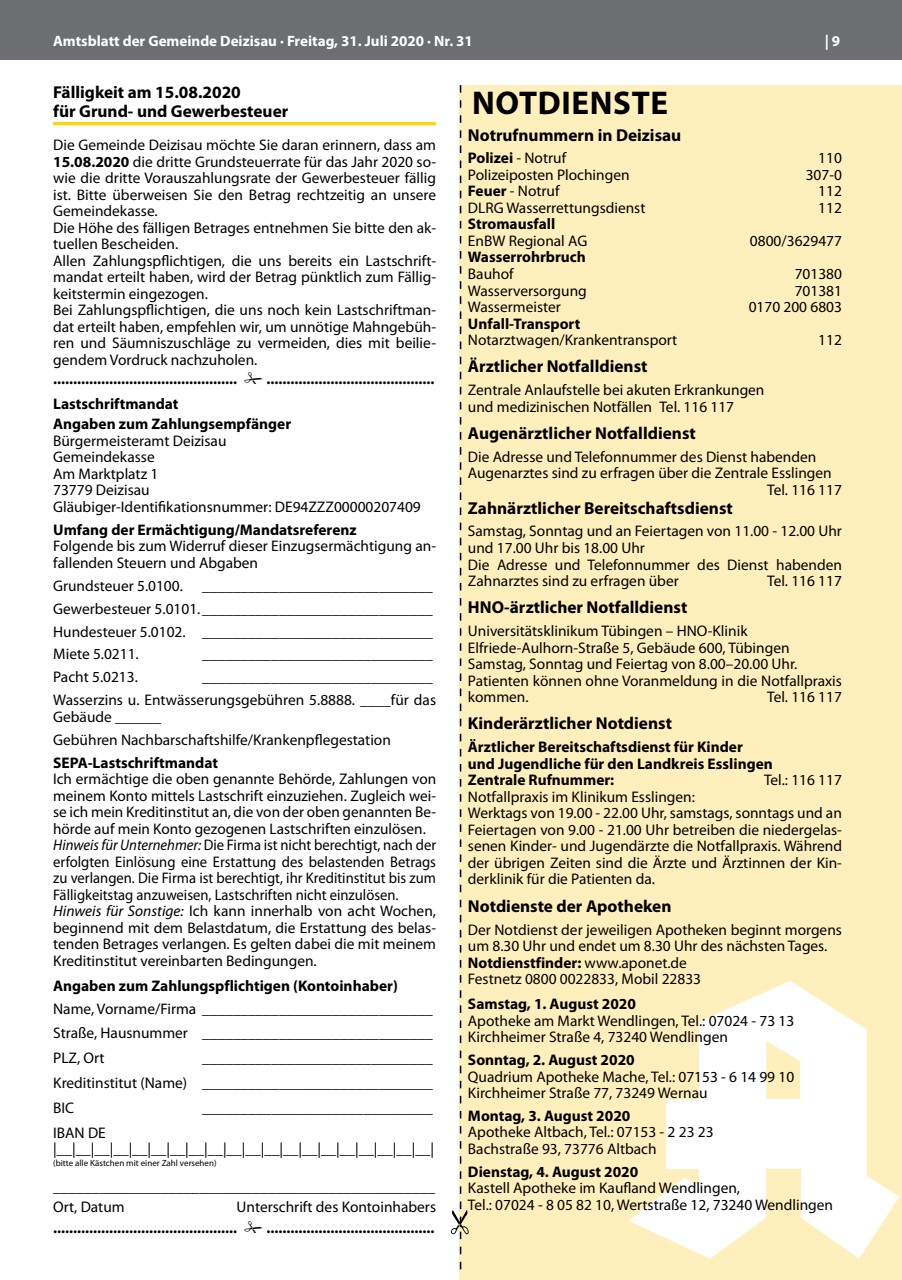
<style>
.page{position:relative;width:902px;height:1280px;background:#fff}
.page>*{position:absolute;margin:0;border:0;box-sizing:border-box;transform-origin:0 0}
.t1{font:700 33px "Myriad Pro";letter-spacing:.02em;color:#000}
.t2{font:700 17.25px/18.8px "Myriad Pro";color:#000}
.t3{font:15.3px/16.5px "Myriad Pro";color:#000}
.t4{font:700 15.3px/16.5px "Myriad Pro";color:#000}
.t5{font:700 15px "Myriad Pro";color:#fff}
.t6{font:9px "Myriad Pro";color:#000}
.s1{font-weight:700}
.s2{font-style:italic}
.s3{font-weight:400}
</style>
<div class="page">
<div style="left:0;top:0;width:901px;height:60px;background:#6d6e71"></div>
<hr style="left:53px;top:122px;width:383px;height:3px;background:#ffd400">
<div style="left:459px;top:85px;width:442px;height:1195px;background:#ffefbd"></div>
<svg style="left:451px;top:85px;width:17px;height:1184px"></svg>
<svg style="left:629px;top:981px;width:270px;height:278px;fill:#fff"></svg>
<p class="t5" style="left:53px;top:31px;width:421px">Amtsblatt der Gemeinde Deizisau · Freitag, 31. Juli 2020 · Nr. 31</p>
<p class="t5" style="left:824px;top:31px;width:17px">| 9</p>
<p class="t2" style="left:53px;top:82px;width:237px">Fälligkeit am 15.08.2020<br>für Grund- und Gewerbesteuer</p>
<p class="t3" style="left:53px;top:137px;width:384px">Die Gemeinde Deizisau möchte Sie daran erinnern, dass am <span class="s1">15.08.2020</span> die dritte Grundsteuerrate für das Jahr 2020 so&shy;wie die dritte Vorauszahlungsrate der Gewerbesteuer fällig ist. Bitte überweisen Sie den Betrag rechtzeitig an unsere Gemeindekasse.<br>Die Höhe des fälligen Betrages entnehmen Sie bitte den ak&shy;tuellen Bescheiden.<br>Allen Zahlungspflichtigen, die uns bereits ein Lastschrift&shy;mandat erteilt haben, wird der Betrag pünktlich zum Fällig&shy;keitstermin eingezogen.<br>Bei Zahlungspflichtigen, die uns noch kein Lastschriftman&shy;dat erteilt haben, empfehlen wir, um unnötige Mahngebüh&shy;ren und Säumniszuschläge zu vermeiden, dies mit beilie&shy;gendem Vordruck nachzuholen.</p>
<p class="t4" style="left:53px;top:370px;width:185px">..............................................</p>
<p class="t4" style="left:266px;top:370px;width:169px">..........................................</p>
<p class="t4" style="left:53px;top:393px;width:239px;line-height:20.7px">Lastschriftmandat<br>Angaben zum Zahlungsempfänger</p>
<p class="t3" style="left:53px;top:432px;width:369px">Bürgermeisteramt Deizisau<br>Gemeindekasse<br>Am Marktplatz 1<br>73779 Deizisau<br>Gläubiger-Identifikationsnummer: DE94ZZZ00000207409</p>
<p class="t4" style="left:53px;top:521px;width:305px">Umfang der Ermächtigung/Mandatsreferenz</p>
<p class="t3" style="left:53px;top:538px;width:384px">Folgende bis zum Widerruf dieser Einzugsermächtigung an&shy;fallenden Steuern und Abgaben</p>
<p class="t3" style="left:53px;top:574px;width:381px;line-height:23px;text-align:justify">Grundsteuer 5.0100. ______________________________ Gewerbesteuer 5.0101.______________________________ Hundesteuer 5.0102. ______________________________ Miete 5.0211.</p>
<p class="t3" style="left:202px;top:646px;width:232px">______________________________</p>
<p class="t3" style="left:53px;top:669px;width:86px">Pacht 5.0213.</p>
<p class="t3" style="left:53px;top:665px;width:384px;line-height:23px;text-align:right">______________________________<br>Wasserzins u. Entwässerungsgebühren 5.8888. ____für das</p>
<p class="t3" style="left:53px;top:705px;width:339px;line-height:23px">Gebäude ______<br>Gebühren Nachbarschaftshilfe/Krankenpflegestation</p>
<p class="t4" style="left:53px;top:754px;width:166px">SEPA-Lastschriftmandat</p>
<p class="t3" style="left:53px;top:770px;width:384px">Ich ermächtige die oben genannte Behörde, Zahlungen von meinem Konto mittels Lastschrift einzuziehen. Zugleich wei&shy;se ich mein Kreditinstitut an, die von der oben genannten Be&shy;hörde auf mein Konto gezogenen Lastschriften einzulösen.<br><span class="s2">Hinweis für Unternehmer:</span> Die Firma ist nicht berechtigt, nach der erfolgten Einlösung eine Erstattung des belastenden Betrags zu verlangen. Die Firma ist berechtigt, ihr Kreditinstitut bis zum Fälligkeitstag anzuweisen, Lastschriften nicht einzulösen.<br><span class="s2">Hinweis für Sonstige:</span> Ich kann innerhalb von acht Wochen, beginnend mit dem Belastdatum, die Erstattung des belas&shy;tenden Betrages verlangen. Es gelten dabei die mit meinem Kreditinstitut vereinbarten Bedingungen.</p>
<p class="t4" style="left:53px;top:977px;width:346px">Angaben zum Zahlungspflichtigen (Kontoinhaber)</p>
<p class="t3" style="left:53px;top:996px;width:381px;line-height:24.6px;text-align:justify">Name, Vorname/Firma ______________________________ Straße, Hausnummer ______________________________ PLZ, Ort</p>
<p class="t3" style="left:53px;top:1045px;width:381px;line-height:25px;text-align:justify;text-indent:149px">______________________________ Kreditinstitut (Name) ______________________________ BIC</p>
<p class="t3" style="left:202px;top:1099px;width:232px">______________________________</p>
<p class="t3" style="left:53px;top:1124px;width:382px">IBAN DE |__|__|__|__|__|__|__|__|__|__|__|__|__|__|__|__|__|__|__|__|</p>
<p class="t6" style="left:53px;top:1157px;width:165px">(bitte alle Kästchen mit einer Zahl versehen)</p>
<p class="t3" style="left:53px;top:1176px;width:383px;line-height:20.7px">__________________________________________________<br>Ort, Datum</p>
<h1 class="t1" style="left:472px;top:82px;width:197px">NotDiENStE</h1>
<p class="t2" style="left:468px;top:125px;width:215px">Notrufnummern in Deizisau</p>
<p class="t4" style="left:468px;top:149px;width:100px">Polizei <span class="s3">- Notruf</span></p>
<p class="t3" style="left:818px;top:150px;width:25px">110</p>
<p class="t3" style="left:468px;top:166px;width:163px">Polizeiposten Plochingen</p>
<p class="t3" style="left:805px;top:166px;width:38px">307-0</p>
<p class="t3" style="left:468px;top:183px;width:93px"><span class="s1">Feuer</span> - Notruf</p>
<p class="t3" style="left:818px;top:183px;width:25px">112</p>
<p class="t3" style="left:468px;top:199px;width:179px">DLRG Wasserrettungsdienst</p>
<p class="t3" style="left:818px;top:199px;width:25px">112</p>
<p class="t4" style="left:468px;top:216px;width:89px">Stromausfall</p>
<p class="t3" style="left:468px;top:232px;width:121px">EnBW Regional AG</p>
<p class="t3" style="left:749px;top:232px;width:94px">0800/3629477</p>
<p class="t4" style="left:468px;top:249px;width:119px">Wasserrohrbruch</p>
<p class="t3" style="left:468px;top:265px;width:47px">Bauhof</p>
<p class="t3" style="left:794px;top:265px;width:49px">701380</p>
<p class="t3" style="left:468px;top:282px;width:120px">Wasserversorgung</p>
<p class="t3" style="left:794px;top:282px;width:49px">701381</p>
<p class="t3" style="left:468px;top:298px;width:94px">Wassermeister</p>
<p class="t3" style="left:748px;top:298px;width:95px">0170 200 6803</p>
<p class="t4" style="left:468px;top:315px;width:114px">Unfall-transport</p>
<p class="t3" style="left:468px;top:331px;width:211px">Notarztwagen/Krankentransport</p>
<p class="t3" style="left:818px;top:331px;width:25px">112</p>
<p class="t2" style="left:468px;top:356px;width:181px">Ärztlicher Notfalldienst</p>
<p class="t3" style="left:468px;top:381px;width:298px">Zentrale Anlaufstelle bei akuten Erkrankungen und medizinischen Notfällen Tel. 116 117</p>
<p class="t2" style="left:468px;top:423px;width:229px">Augenärztlicher Notfalldienst</p>
<p class="t3" style="left:468px;top:448px;width:350px">Die Adresse und Telefonnummer des Dienst habenden</p>
<p class="t3" style="left:468px;top:465px;width:365px">Augenarztes sind zu erfragen über die Zentrale Esslingen</p>
<p class="t3" style="left:767px;top:481px;width:76px">Tel. 116 117</p>
<p class="t2" style="left:468px;top:498px;width:266px">Zahnärztlicher Bereitschaftsdienst</p>
<p class="t3" style="left:468px;top:523px;width:375px">Samstag, Sonntag und an Feiertagen von 11.00 - 12.00 Uhr und 17.00 Uhr bis 18.00 Uhr<br>Die Adresse und Telefonnummer des Dienst habenden Zahnarztes sind zu erfragen über</p>
<p class="t3" style="left:767px;top:572px;width:76px">Tel. 116 117</p>
<p class="t2" style="left:468px;top:597px;width:221px">HNo-ärztlicher Notfalldienst</p>
<p class="t3" style="left:468px;top:622px;width:375px">Universitätsklinikum Tübingen – HNO-Klinik Elfriede-Aulhorn-Straße 5, Gebäude 600, Tübingen Samstag, Sonntag und Feiertag von 8.00–20.00 Uhr.<br>Patienten können ohne Voranmeldung in die Notfallpraxis kommen.</p>
<p class="t3" style="left:767px;top:689px;width:76px">Tel. 116 117</p>
<p class="t2" style="left:468px;top:714px;width:205px">Kinderärztlicher Notdienst</p>
<p class="t4" style="left:468px;top:738px;width:306px">Ärztlicher Bereitschaftsdienst für Kinder und Jugendliche für den Landkreis Esslingen<br>Zentrale Rufnummer:</p>
<p class="t3" style="left:764px;top:772px;width:79px">Tel.: 116 117</p>
<p class="t3" style="left:468px;top:788px;width:375px">Notfallpraxis im Klinikum Esslingen:<br>Werktags von 19.00 - 22.00 Uhr, samstags, sonntags und an Feiertagen von 9.00 - 21.00 Uhr betreiben die niedergelas&shy;senen Kinder- und Jugendärzte die Notfallpraxis. Während der übrigen Zeiten sind die Ärzte und Ärztinnen der Kin&shy;derklinik für die Patienten da.</p>
<p class="t2" style="left:468px;top:896px;width:205px">Notdienste der Apotheken</p>
<p class="t3" style="left:468px;top:921px;width:375px">Der Notdienst der jeweiligen Apotheken beginnt morgens um 8.30 Uhr und endet um 8.30 Uhr des nächsten Tages.<br><span class="s1">Notdienstfinder:</span> www.aponet.de<br>Festnetz 0800 0022833, Mobil 22833</p>
<p class="t4" style="left:468px;top:995px;width:170px">Samstag, 1. August 2020</p>
<p class="t3" style="left:468px;top:1012px;width:328px">Apotheke am Markt Wendlingen, Tel.: 07024 - 73 13<br>Kirchheimer Straße 4, 73240 Wendlingen</p>
<p class="t4" style="left:468px;top:1051px;width:168px">Sonntag, 2. August 2020</p>
<p class="t3" style="left:468px;top:1068px;width:328px">Quadrium Apotheke Mache, Tel.: 07153 - 6 14 99 10<br>Kirchheimer Straße 77, 73249 Wernau</p>
<p class="t4" style="left:468px;top:1107px;width:164px">Montag, 3. August 2020</p>
<p class="t3" style="left:468px;top:1124px;width:247px">Apotheke Altbach, Tel.: 07153 - 2 23 23<br>Bachstraße 93, 73776 Altbach</p>
<p class="t4" style="left:468px;top:1163px;width:172px">Dienstag, 4. August 2020</p>
<p class="t3" style="left:468px;top:1180px;width:366px">Kastell Apotheke im Kaufland Wendlingen,<br>Tel.: 07024 - 8 05 82 10, Wertstraße 12, 73240 Wendlingen</p>
<p class="t3" style="left:236px;top:1199px;width:201px">Unterschrift des Kontoinhabers</p>
<p class="t4" style="left:53px;top:1219px;width:185px">..............................................</p>
<p class="t4" style="left:266px;top:1219px;width:169px">..........................................</p>
</div>
